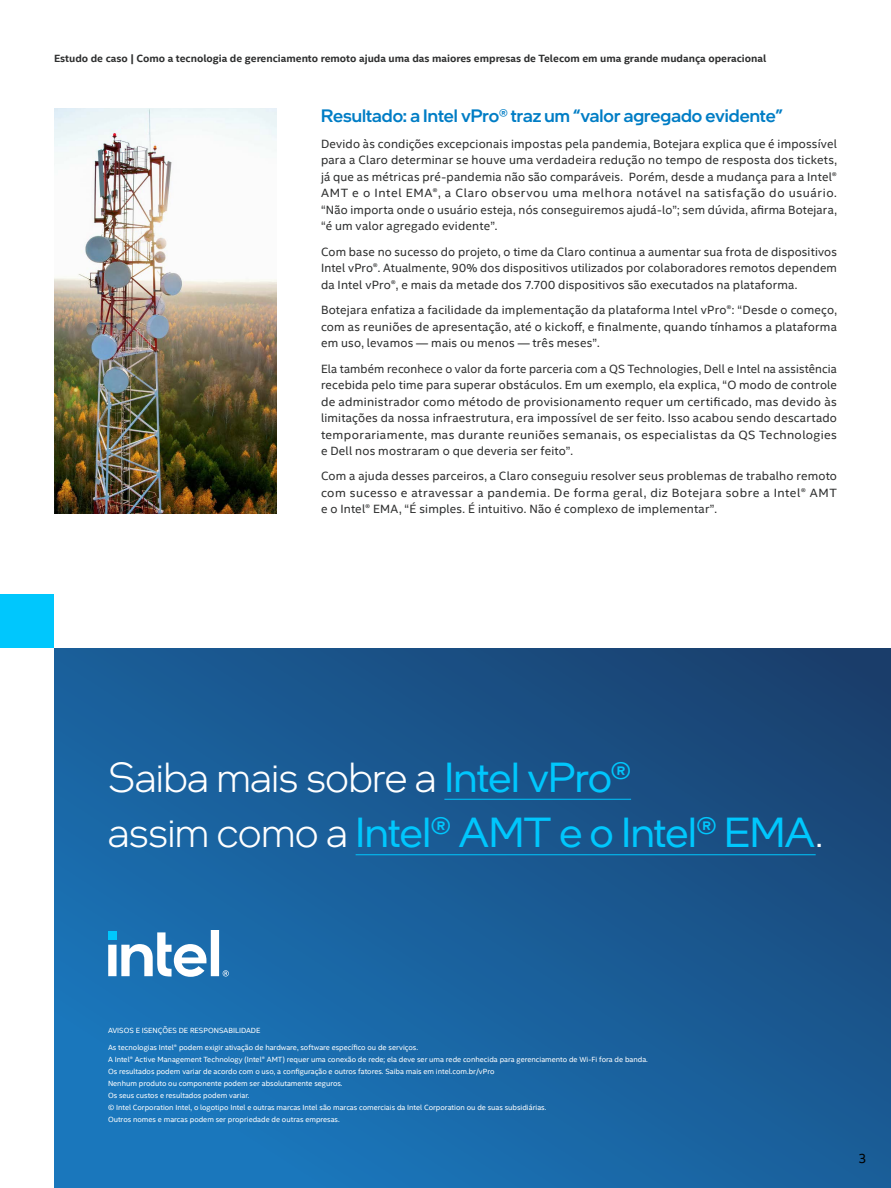
<style>
.page{position:relative;width:891px;height:1188px;background:#fff}
.page>*{position:absolute;margin:0;border:0;box-sizing:border-box;transform-origin:0 0}
.t1{font:42px/55.5px "Intel One Display";letter-spacing:-.01em;color:#00c7fd}
.t2{font:500 18px "Intel One Display";letter-spacing:.005em;color:#007dc5}
.t3{font:13.5px "Intel Clear";color:#000}
.t4{font:12px/16.5px "Intel Clear";letter-spacing:.015em;color:#2e2f2f;text-align:justify}
.t5{font:700 10.5px "Intel Clear";color:#2e2f2f}
.t6{font:7.5px/12px "Intel Clear";color:#fff}
.s1{font-weight:300;color:#fff}
</style>
<div class="page">
<div style="left:0;top:594px;width:54px;height:54px;background:#00c7fd"></div>
<svg style="left:54px;top:648px;width:837px;height:540px;background:#195e98"></svg>
<hr style="left:444px;top:799px;width:187px;height:1px;background:#00c7fd">
<hr style="left:356px;top:854px;width:460px;height:1px;background:#00c7fd">
<svg style="left:108px;top:930px;width:121px;height:47px"></svg>
<img style="left:54px;top:108px;width:222px;height:405px">
<p class="t5" style="left:54px;top:51px;width:714px">Estudo de caso | Como a tecnologia de gerenciamento remoto ajuda uma das maiores empresas de Telecom em uma grande mudança operacional</p>
<h2 class="t2" style="left:321px;top:105px;width:464px">Resultado: a Intel vPro® traz um “valor agregado evidente”</h2>
<p class="t4" style="left:321px;top:135px;width:518px">Devido às condições excepcionais impostas pela pandemia, Botejara explica que é impossível para a Claro determinar se houve uma verdadeira redução no tempo de resposta dos tickets, já que as métricas pré-pandemia não são comparáveis. Porém, desde a mudança para a Intel® AMT e o Intel EMA®, a Claro observou uma melhora notável na satisfação do usuário. “Não importa onde o usuário esteja, nós conseguiremos ajudá-lo”; sem dúvida, afirma Botejara, “é um valor agregado evidente”.</p>
<p class="t4" style="left:321px;top:243px;width:518px">Com base no sucesso do projeto, o time da Claro continua a aumentar sua frota de dispositivos Intel vPro®. Atualmente, 90% dos dispositivos utilizados por colaboradores remotos dependem da Intel vPro®, e mais da metade dos 7.700 dispositivos são executados na plataforma.</p>
<p class="t4" style="left:321px;top:301px;width:518px">Botejara enfatiza a facilidade da implementação da plataforma Intel vPro®: “Desde o começo, com as reuniões de apresentação, até o kickoff, e finalmente, quando tínhamos a plataforma em uso, levamos — mais ou menos — três meses”.</p>
<p class="t4" style="left:321px;top:360px;width:518px">Ela também reconhece o valor da forte parceria com a QS Technologies, Dell e Intel na assistência recebida pelo time para superar obstáculos. Em um exemplo, ela explica, “O modo de controle de administrador como método de provisionamento requer um certificado, mas devido às limitações da nossa infraestrutura, era impossível de ser feito. Isso acabou sendo descartado temporariamente, mas durante reuniões semanais, os especialistas da QS Technologies e Dell nos mostraram o que deveria ser feito”.</p>
<p class="t4" style="left:321px;top:468px;width:518px">Com a ajuda desses parceiros, a Claro conseguiu resolver seus problemas de trabalho remoto com sucesso e atravessar a pandemia. De forma geral, diz Botejara sobre a Intel® AMT e o Intel® EMA, “É simples. É intuitivo. Não é complexo de implementar”.</p>
<h1 class="t1" style="left:108px;top:749px;width:717px"><span class="s1">Saiba mais sobre a</span> Intel vPro®<br><span class="s1">assim como a</span> Intel® AMT e o Intel® EMA<span class="s1">.</span></h1>
<p class="t6" style="left:108px;top:1024px;width:154px">AVISOS E ISENÇÕES DE RESPONSABILIDADE</p>
<p class="t6" style="left:108px;top:1041px;width:541px">As tecnologias Intel® podem exigir ativação de hardware, software específico ou de serviços.<br>A Intel® Active Management Technology (Intel® AMT) requer uma conexão de rede; ela deve ser uma rede conhecida para gerenciamento de Wi-Fi fora de banda.<br>Os resultados podem variar de acordo com o uso, a configuração e outros fatores. Saiba mais em intel.com.br/vPro<br>Nenhum produto ou componente podem ser absolutamente seguros.<br>Os seus custos e resultados podem variar.<br>© Intel Corporation Intel, o logotipo Intel e outras marcas Intel são marcas comerciais da Intel Corporation ou de suas subsidiárias.<br>Outros nomes e marcas podem ser propriedade de outras empresas.</p>
<p class="t3" style="left:858px;top:1149px;width:10px">3</p>
</div>
